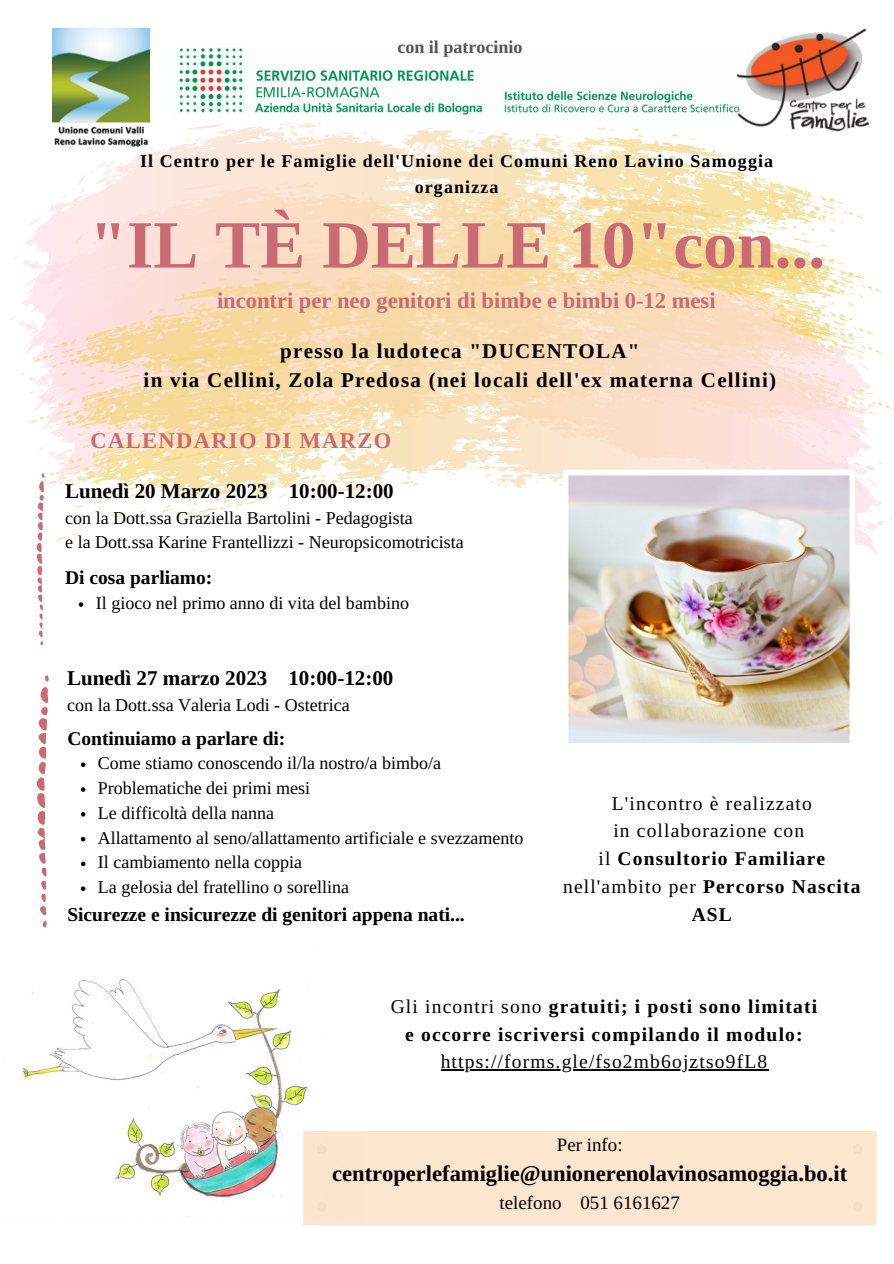
<style>
.page{position:relative;width:894px;height:1264px;background:#fff}
.page>*{position:absolute;margin:0;border:0;box-sizing:border-box;transform-origin:0 0}
.t1{font:700 67.5px "Libra Serif Modern";color:#ca6a72}
.t2{font:700 22.5px "Libra Serif Modern";color:#000}
.t3{font:700 22.5px "Libra Serif Modern";color:#ca6a72}
.t4{font:700 22.5px "Libra Serif Modern";letter-spacing:.06em;color:#ca6a72}
.t5{font:700 21px/29.2px "Libra Serif Modern";letter-spacing:.06em;color:#000;text-align:center}
.t6{font:700 21px "Libra Serif Modern";color:#000}
.t7{font:19.5px/27.9px "Libra Serif Modern";letter-spacing:.06em;color:#000;text-align:center}
.t8{font:700 19.5px "Libra Serif Modern";color:#000}
.t9{font:700 19.5px/28.2px "Libra Serif Modern";letter-spacing:.06em;color:#000;text-align:center}
.t10{font:18.9px "Libra Serif Modern";color:#000}
.t11{font:18px/24.8px "Libra Serif Modern";color:#000}
.t12{font:700 18px/26px "Libra Serif Modern";letter-spacing:.06em;color:#000;text-align:center}
.t13{font:700 18px "Libra Serif Modern";color:#545454}
.s1{font-weight:700}
.s2{font-weight:400}
</style>
<div class="page">
<svg style="left:57px;top:402px;width:836px;height:154px"></svg>
<svg style="left:29px;top:377px;width:853px;height:126px"></svg>
<svg style="left:33px;top:276px;width:849px;height:166px"></svg>
<svg style="left:14px;top:122px;width:849px;height:176px"></svg>
<img style="left:53px;top:28px;width:97px;height:123px">
<img style="left:179px;top:48px;width:558px;height:67px">
<img style="left:737px;top:28px;width:131px;height:105px">
<img style="left:22px;top:927px;width:297px;height:276px">
<div style="left:303px;top:1130px;width:573px;height:95px;background:#fce6cf"></div>
<div style="left:316px;top:1143px;width:11px;height:11px;background:#f5dfc6;border-radius:50%"></div>
<div style="left:852px;top:1143px;width:11px;height:11px;background:#f6e0c7;border-radius:50%"></div>
<div style="left:852px;top:1201px;width:11px;height:11px;background:#f6e0c7;border-radius:50%"></div>
<div style="left:316px;top:1201px;width:11px;height:11px;background:#f5dfc6;border-radius:50%"></div>
<img style="left:562px;top:469px;width:293px;height:274px">
<svg style="left:36px;top:473px;width:8px;height:172px"></svg>
<svg style="left:79px;top:602px;width:4px;height:5px"></svg>
<svg style="left:81px;top:762px;width:4px;height:5px"></svg>
<svg style="left:81px;top:787px;width:4px;height:4px"></svg>
<svg style="left:81px;top:812px;width:4px;height:4px"></svg>
<svg style="left:81px;top:836px;width:4px;height:5px"></svg>
<svg style="left:81px;top:861px;width:4px;height:5px"></svg>
<svg style="left:81px;top:886px;width:4px;height:5px"></svg>
<svg style="left:37px;top:675px;width:12px;height:252px"></svg>
<hr style="left:440px;top:1069px;width:328px;height:1px;background:#000">
<p class="t13" style="left:397px;top:37px;width:126px">con il patrocinio</p>
<p class="t12" style="left:140px;top:148px;width:634px">Il Centro per le Famiglie dell'Unione dei Comuni Reno Lavino Samoggia organizza</p>
<h1 class="t1" style="left:89px;top:206px;width:737px">"IL TÈ DELLE 10"con...</h1>
<p class="t3" style="left:217px;top:288px;width:500px">incontri per neo genitori di bimbe e bimbi 0-12 mesi</p>
<p class="t5" style="left:143px;top:336px;width:634px">presso la ludoteca "DUCENTOLA"<br>in via Cellini, Zola Predosa (nei locali dell'ex materna Cellini)</p>
<p class="t4" style="left:90px;top:427px;width:302px">CALENDARIO DI MARZO</p>
<p class="t6" style="left:65px;top:478px;width:330px">Lunedì 20 Marzo 2023 10:00-12:00</p>
<p class="t11" style="left:65px;top:505px;width:400px">con la Dott.ssa Graziella Bartolini - Pedagogista<br>e la Dott.ssa Karine Frantellizzi - Neuropsicomotricista</p>
<p class="t8" style="left:65px;top:566px;width:149px">Di cosa parliamo:</p>
<p class="t11" style="left:96px;top:591px;width:314px">Il gioco nel primo anno di vita del bambino</p>
<p class="t6" style="left:67px;top:666px;width:328px">Lunedì 27 marzo 2023 10:00-12:00</p>
<p class="t11" style="left:67px;top:693px;width:284px">con la Dott.ssa Valeria Lodi - Ostetrica</p>
<p class="t8" style="left:67px;top:726px;width:219px">Continuiamo a parlare di:</p>
<p class="t11" style="left:98px;top:751px;width:427px">Come stiamo conoscendo il/la nostro/a bimbo/a Problematiche dei primi mesi<br>Le difficoltà della nanna<br>Allattamento al seno/allattamento artificiale e svezzamento Il cambiamento nella coppia<br>La gelosia del fratellino o sorellina</p>
<p class="t8" style="left:67px;top:903px;width:399px">Sicurezze e insicurezze di genitori appena nati...</p>
<p class="t7" style="left:563px;top:789px;width:299px">L'incontro è realizzato<br>in collaborazione con<br>il <span class="s1">Consultorio Familiare </span>nell'ambito per <span class="s1">Percorso Nascita<br>ASL</span></p>
<p class="t9" style="left:390px;top:991px;width:428px"><span class="s2">Gli incontri sono</span> gratuiti; i posti sono limitati e occorre iscriversi compilando il modulo:</p>
<p class="t7" style="left:440px;top:1047px;width:328px">https://forms.gle/fso2mb6ojztso9fL8</p>
<p class="t10" style="left:556px;top:1134px;width:67px">Per info:</p>
<p class="t2" style="left:332px;top:1160px;width:516px">centroperlefamiglie@unionerenolavinosamoggia.bo.it</p>
<p class="t10" style="left:499px;top:1193px;width:182px">telefono 051 6161627</p>
</div>
